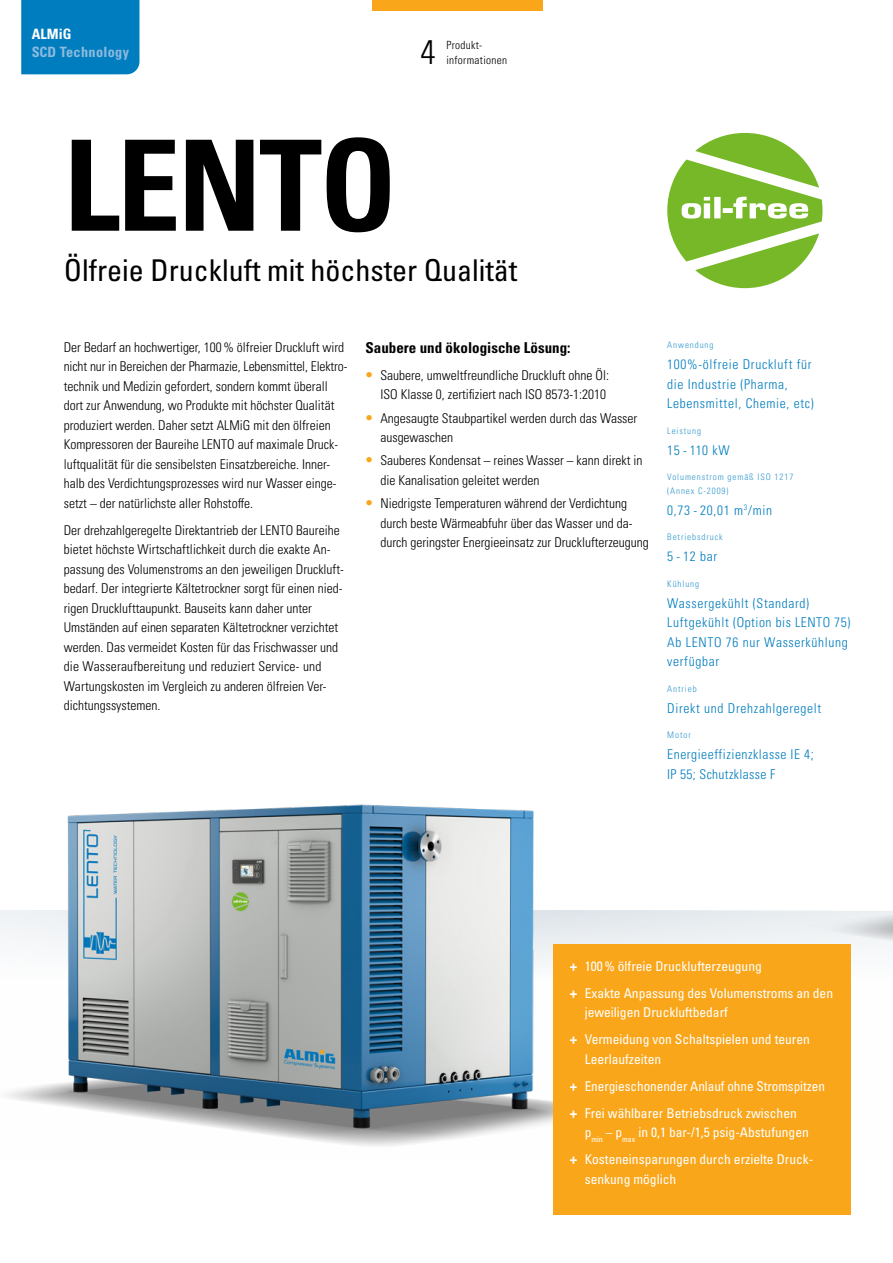
<style>
.page{position:relative;width:893px;height:1263px;background:#fff}
.page>*{position:absolute;margin:0;border:0;box-sizing:border-box;transform-origin:0 0}
.Subhead_Weiß_14_17pt_zentriert{font:700 condensed 126px "Univers LT Pro";letter-spacing:-.02em;color:#000}
.Kapitel_Zahl_22_75pt{font:300 condensed 34.2px "Univers LT Pro";color:#000}
.t1{font:condensed 30px "Univers LT Pro";color:#000}
._03_Sub_black_Bold10_13{font:700 condensed 15px "Univers LT Pro";color:#000}
.Subhead_Weiß_14_17pt_zentriert-2{font:700 condensed 14.25px/18px "Univers LT Pro";letter-spacing:.025em;color:#8dbadf}
._04_copy_black_Light9_13{font:300 condensed 13.5px/19.5px "Univers LT Pro";color:#000}
.t2{font:condensed 13.5px/19.5px "Univers LT Pro";color:#fff}
._05_Marg_Blu_Light_9{font:300 condensed 13.5px/19.5px "Univers LT Pro";letter-spacing:.05em;color:#007dbe}
.Kapitel_Copy_7_5_10pt{font:300 condensed 11.25px "Univers LT Pro";letter-spacing:.03em;color:#000}
._05_Marg_Blu40_Light_6{font:300 condensed 9px/13.5px "Univers LT Pro";letter-spacing:.1em;color:#3398cd}
.s1{color:#fff}
.s2{font-size:15px;color:#faa61a}
.s3{font-weight:700;font-size:15px}
</style>
<div class="page">
<div style="left:631px;top:910px;width:220px;height:249px;background:#eaeef1"></div>
<div style="left:21px;top:0;width:118px;height:74px;background:#007dbe"></div>
<img style="left:800px;top:910px;width:93px;height:148px">
<img style="left:0;top:804px;width:631px;height:342px">
<div style="left:553px;top:944px;width:297px;height:270px;background:#faa61a"></div>
<svg style="left:667px;top:133px;width:155px;height:155px"></svg>
<div style="left:372px;top:0;width:170px;height:11px;background:#faa61a"></div>
<p class="Subhead_Weiß_14_17pt_zentriert-2" style="left:32px;top:25px;width:99px"><span class="s1">ALMiG<br></span>SCD Technology</p>
<p class="Subhead_Weiß_14_17pt_zentriert" style="left:64px;top:109px;width:334px">LENTO</p>
<p class="Kapitel_Zahl_22_75pt" style="left:421px;top:29px;width:17px">4</p>
<p class="Kapitel_Copy_7_5_10pt" style="left:446px;top:37px;width:37px">Produkt-</p>
<p class="Kapitel_Copy_7_5_10pt" style="left:446px;top:52px;width:62px">informationen</p>
<p class="t1" style="left:64px;top:252px;width:455px">Ölfreie Druckluft mit höchster Qualität</p>
<p class="_04_copy_black_Light9_13" style="left:64px;top:336px;width:285px">Der Bedarf an hochwertiger, 100% ölfreier Druckluft wird nicht nur in Bereichen der Pharmazie, Lebensmittel, Elektro&shy;technik und Medizin gefordert, sondern kommt überall dort zur Anwendung, wo Produkte mit höchster Qualität produziert werden. Daher setzt ALMiG mit den ölfreien Kompressoren der Baureihe LENTO auf maximale Druck&shy;luftqualität für die sensibelsten Einsatzbereiche. Inner&shy;halb des Verdichtungsprozesses wird nur Wasser einge&shy;setzt – der natürlichste aller Rohstoffe.</p>
<p class="_04_copy_black_Light9_13" style="left:64px;top:519px;width:282px">Der drehzahlgeregelte Direktantrieb der LENTO Baureihe bietet höchste Wirtschaftlichkeit durch die exakte An&shy;passung des Volumenstroms an den jeweiligen Druckluft&shy;bedarf. Der integrierte Kältetrockner sorgt für einen nied&shy;rigen Drucklufttaupunkt. Bauseits kann daher unter Umständen auf einen separaten Kältetrockner verzichtet werden. Das vermeidet Kosten für das Frischwasser und die Wasseraufbereitung und reduziert Service- und Wartungskosten im Vergleich zu anderen ölfreien Ver&shy;dichtungssystemen.</p>
<p class="_03_Sub_black_Bold10_13" style="left:366px;top:338px;width:206px">Saubere und ökologische Lösung:</p>
<p class="_04_copy_black_Light9_13" style="left:366px;top:364px;width:245px;text-align:right"><span class="s2">•</span> Saubere, umweltfreundliche Druckluft ohne Öl:<br>ISO Klasse 0, zertifiziert nach ISO 8573-1:2010</p>
<p class="_04_copy_black_Light9_13" style="left:380px;top:407px;width:258px;text-indent:-15px"><span class="s2">•</span> Angesaugte Staubpartikel werden durch das Wasser ausgewaschen</p>
<p class="_04_copy_black_Light9_13" style="left:380px;top:450px;width:264px;text-indent:-15px"><span class="s2">•</span> Sauberes Kondensat – reines Wasser – kann direkt in die Kanalisation geleitet werden</p>
<p class="_04_copy_black_Light9_13" style="left:380px;top:493px;width:270px;text-indent:-15px"><span class="s2">•</span> Niedrigste Temperaturen während der Verdichtung durch beste Wärmeabfuhr über das Wasser und da&shy;durch geringster Energieeinsatz zur Drucklufterzeugung</p>
<p class="_05_Marg_Blu40_Light_6" style="left:667px;top:338px;width:48px">Anwendung</p>
<p class="_05_Marg_Blu_Light_9" style="left:667px;top:354px;width:148px">100%-ölfreie Druckluft für die Industrie (Pharma,<br>Lebensmittel, Chemie, etc)</p>
<p class="_05_Marg_Blu40_Light_6" style="left:667px;top:423px;width:35px">Leistung</p>
<p class="_05_Marg_Blu_Light_9" style="left:667px;top:440px;width:64px">15 - 110 kW</p>
<p class="_05_Marg_Blu40_Light_6" style="left:667px;top:470px;width:128px">Volumenstrom gemäß ISO 1217 (Annex C-2009)</p>
<p class="_05_Marg_Blu_Light_9" style="left:667px;top:500px;width:106px">0,73 - 20,01 m<sup>3</sup>/min</p>
<p class="_05_Marg_Blu40_Light_6" style="left:667px;top:530px;width:57px">Betriebsdruck</p>
<p class="_05_Marg_Blu_Light_9" style="left:667px;top:546px;width:51px">5 - 12 bar</p>
<p class="_05_Marg_Blu40_Light_6" style="left:667px;top:576px;width:33px">Kühlung</p>
<p class="_05_Marg_Blu_Light_9" style="left:667px;top:593px;width:185px">Wassergekühlt (Standard)<br>Luftgekühlt (Option bis LENTO 75)<br>Ab LENTO 76 nur Wasserkühlung verfügbar</p>
<p class="_05_Marg_Blu40_Light_6" style="left:667px;top:681px;width:31px">Antrieb</p>
<p class="_05_Marg_Blu_Light_9" style="left:667px;top:698px;width:155px">Direkt und Drehzahlgeregelt</p>
<p class="_05_Marg_Blu40_Light_6" style="left:667px;top:728px;width:25px">Motor</p>
<p class="_05_Marg_Blu_Light_9" style="left:667px;top:744px;width:148px">Energieeffizienzklasse IE 4;<br>IP 55; Schutzklasse F</p>
<p class="t2" style="left:570px;top:956px;width:194px"><span class="s3">+</span> 100% ölfreie Drucklufterzeugung</p>
<p class="t2" style="left:585px;top:983px;width:250px;text-indent:-15px"><span class="s3">+</span> Exakte Anpassung des Volumenstroms an den jeweiligen Druckluftbedarf</p>
<p class="t2" style="left:585px;top:1029px;width:227px;text-indent:-15px"><span class="s3">+</span> Vermeidung von Schaltspielen und teuren<br>Leerlaufzeiten</p>
<p class="t2" style="left:570px;top:1076px;width:257px"><span class="s3">+</span> Energieschonender Anlauf ohne Stromspitzen</p>
<p class="t2" style="left:585px;top:1103px;width:226px;text-indent:-15px"><span class="s3">+</span> Frei wählbarer Betriebsdruck zwischen p<sub>min</sub> – p<sub>max</sub> in 0,1 bar-/1,5 psig-Abstufungen</p>
<p class="t2" style="left:585px;top:1149px;width:230px;text-indent:-15px"><span class="s3">+</span> Kosteneinsparungen durch erzielte Druck&shy;senkung möglich</p>
</div>
